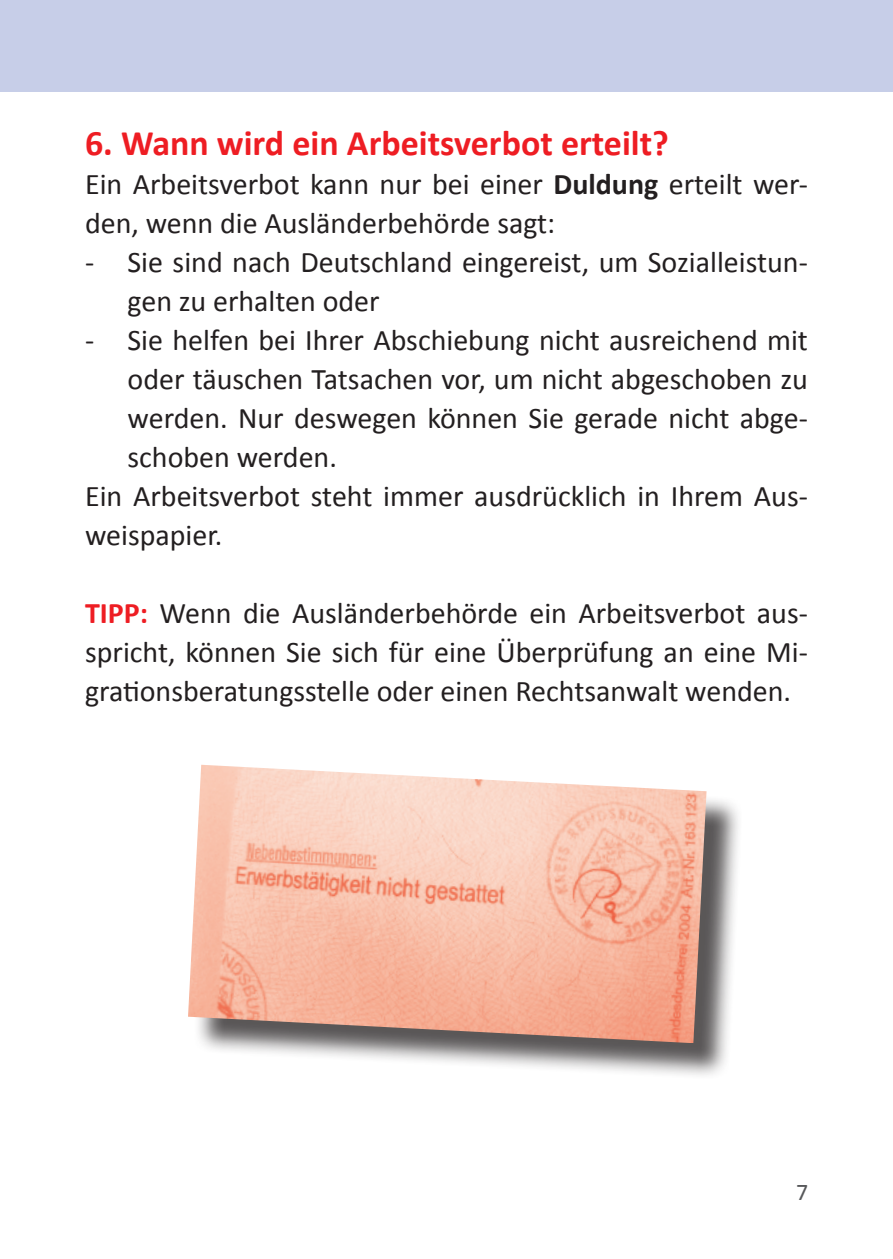
<style>
.page{position:relative;width:893px;height:1259px;background:#fff}
.page>*{position:absolute;margin:0;border:0;box-sizing:border-box;transform-origin:0 0}
.t1{font:700 36px "Calibri";color:#ee1d23}
.t2{font:30px/39px "Calibri";color:#231f20}
.t3{font:24px "Calibri";color:#57585a}
.s1{font-weight:700}
.s2{font-weight:700;color:#ee1d23}
</style>
<div class="page">
<div style="left:0;top:0;width:893px;height:92px;background:#c7cee8"></div>
<div style="left:193px;top:770px;width:550px;height:310px;background:#231f20;opacity:.75"></div>
<img style="left:188px;top:765px;width:518px;height:278px">
<p class="t1" style="left:85px;top:120px;width:585px">6. Wann wird ein Arbeitsverbot erteilt?</p>
<p class="t2" style="left:85px;top:163px;width:724px">Ein Arbeitsverbot kann nur bei einer <span class="s1">Duldung</span> erteilt wer&shy;den, wenn die Ausländerbehörde sagt:</p>
<p class="t2" style="left:128px;top:241px;width:682px;text-indent:-43px">- Sie sind nach Deutschland eingereist, um Sozialleistun&shy;gen zu erhalten oder</p>
<p class="t2" style="left:85px;top:319px;width:724px">- Sie helfen bei Ihrer Abschiebung nicht ausreichend mit</p>
<p class="t2" style="left:128px;top:358px;width:682px">oder täuschen Tatsachen vor, um nicht abgeschoben zu</p>
<p class="t2" style="left:128px;top:397px;width:682px">werden. Nur deswegen können Sie gerade nicht abge-</p>
<p class="t2" style="left:128px;top:436px;width:211px">schoben werden.</p>
<p class="t2" style="left:85px;top:475px;width:724px">Ein Arbeitsverbot steht immer ausdrücklich in Ihrem Aus-</p>
<p class="t2" style="left:85px;top:514px;width:139px">weispapier.</p>
<p class="t2" style="left:85px;top:592px;width:724px;text-align:justify"><span class="s2">TIPP:</span> Wenn die Ausländerbehörde ein Arbeitsverbot aus&shy;spricht, können Sie sich für eine Überprüfung an eine Mi&shy;grationsberatungsstelle oder einen Rechtsanwalt wenden.</p>
<p class="t3" style="left:796px;top:1177px;width:14px">7</p>
</div>
